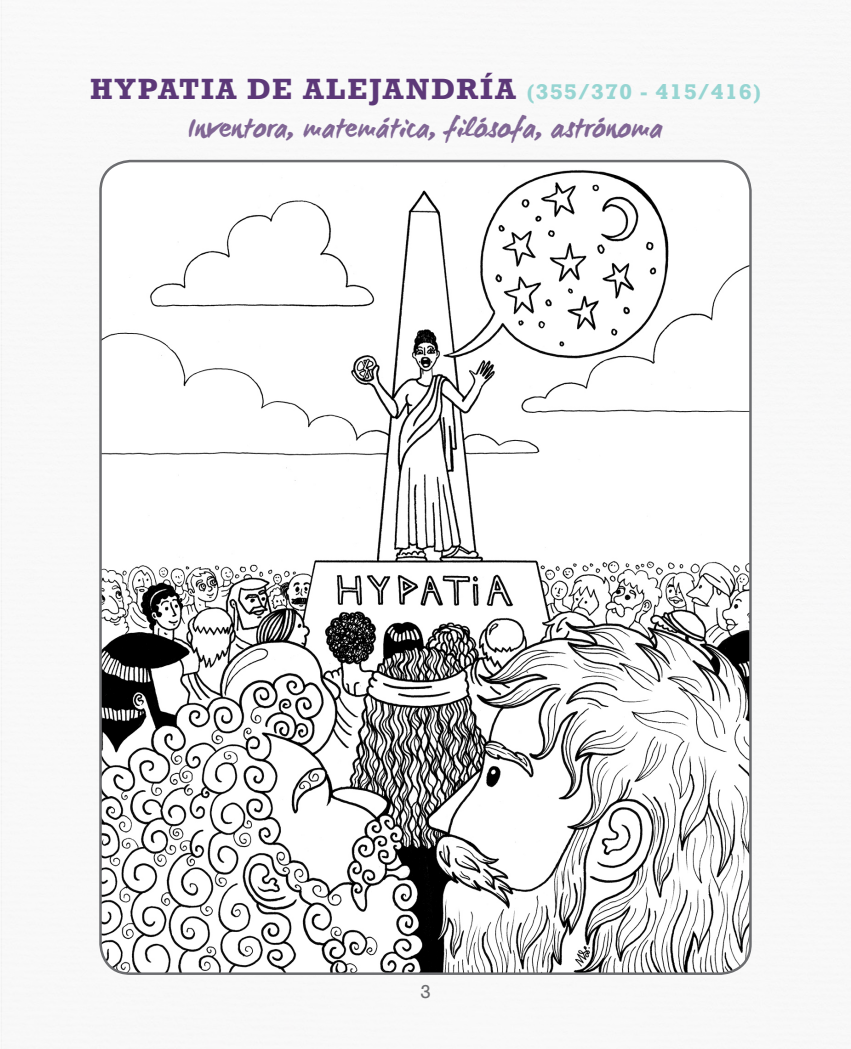
<style>
.page{position:relative;width:851px;height:1049px;background:#fff}
.page>*{position:absolute;margin:0;border:0;box-sizing:border-box;transform-origin:0 0}
.h3-descripcion{font:700 27.5px "WC Mano Negra Bta";letter-spacing:.02em;color:#816795}
.t1{font:700 27.5px "Rockwell";letter-spacing:.08em;color:#5c3878}
.t2{font:17.5px "Rockwell";color:#6c6d70}
.s1{font-size:20px;color:#96d5d2}
</style>
<div class="page">
<img style="left:100px;top:161px;width:650px;height:813px">
<p class="t1" style="left:90px;top:71px;width:672px">HYPATIA DE ALEJANDRÍA <span class="s1">(355/370 - 415/416)</span></p>
<p class="h3-descripcion" style="left:188px;top:110px;width:476px">Inventora, matemática, filósofa, astrónoma</p>
<p class="t2" style="left:420px;top:981px;width:12px">3</p>
</div>
